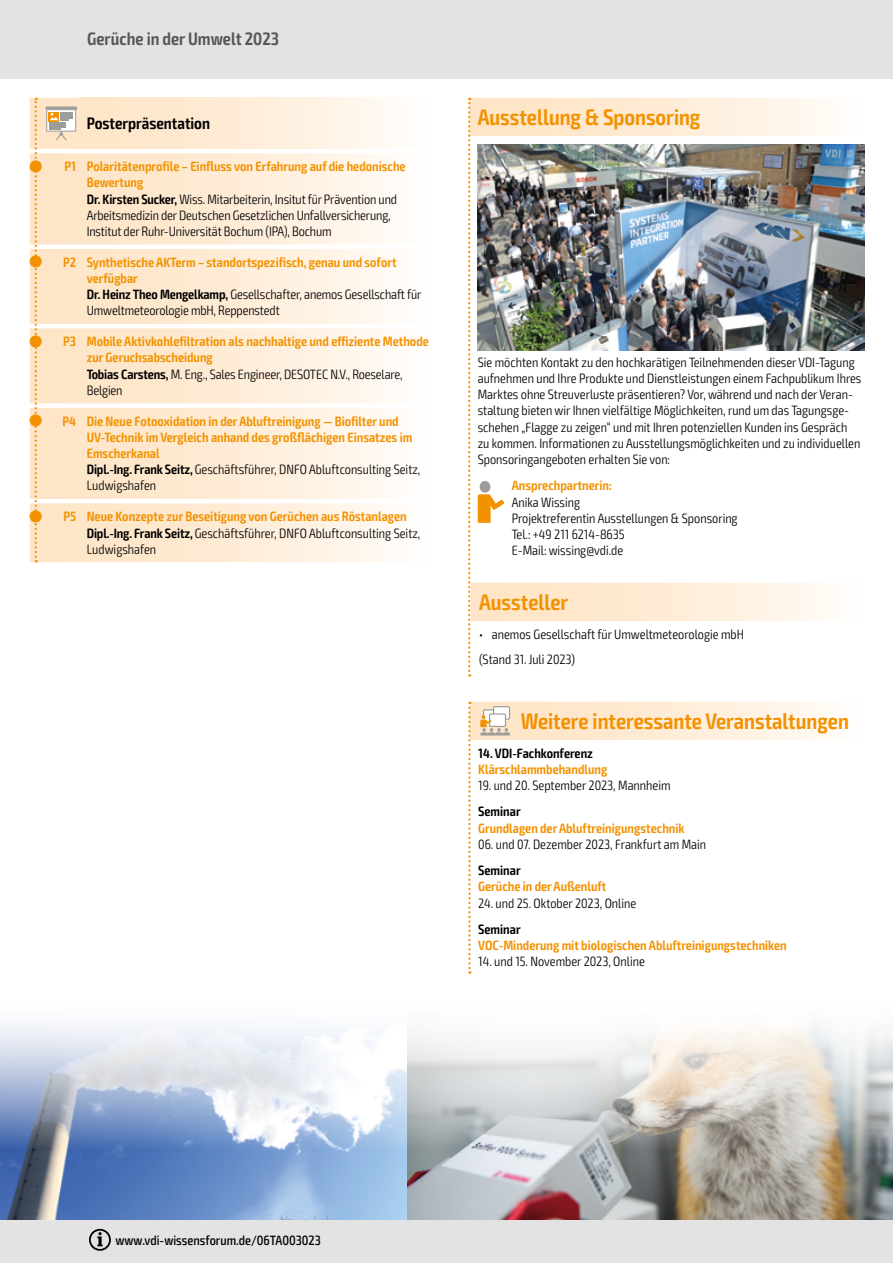
<style>
.page{position:relative;width:893px;height:1263px;background:#fff}
.page>*{position:absolute;margin:0;border:0;box-sizing:border-box;transform-origin:0 0}
.Themen_Headline{font:600 condensed 22.5px "Exo 2";color:#f39200}
.t1{font:600 condensed 18px "Exo 2";color:#575756}
.Headline_Abschnitt{font:600 condensed 16.5px "Exo 2";color:#000}
.Fließtext__9__10_8{font:300 condensed 13.5px/16.2px "Exo 2";color:#000}
.Headline{font:600 condensed 13.5px/16.2px "Exo 2";color:#f39200}
.t2{font:500 condensed 13.5px "Exo 2";color:#000}
.Fließtext__9__10_8-2{font:600 condensed 13.5px "Exo 2";color:#000}
.Uhrzeit{font:600 condensed 13.5px "Exo 2";color:#f39200}
.s1{font-weight:600}
.s2{color:#000}
</style>
<div class="page">
<img style="left:406px;top:1148px;width:487px;height:72px">
<img style="left:0;top:1148px;width:406px;height:72px">
<svg style="left:0;top:1024px;width:893px;height:124px"></svg>
<div style="left:0;top:1220px;width:893px;height:43px;background:#e3e3e3"></div>
<div style="left:0;top:0;width:893px;height:79px;background:#e3e3e3"></div>
<svg style="left:89px;top:1229px;width:22px;height:22px"></svg>
<div style="left:78px;top:98px;width:351px;height:51px;background:linear-gradient(to right,#fee2c2,#fffcf8)"></div>
<svg style="left:78px;top:153px;width:311px;height:409px;background:#feeeda"></svg>
<svg style="left:468px;top:702px;width:356px;height:272px"></svg>
<img style="left:468px;top:98px;width:396px;height:578px">
<svg style="left:30px;top:98px;width:48px;height:464px;background:#fbe3c6"></svg>
<p class="t1" style="left:87px;top:28px;width:193px">Gerüche in der Umwelt 2023</p>
<p class="Headline_Abschnitt" style="left:87px;top:113px;width:125px">Posterpräsentation</p>
<p class="Uhrzeit" style="left:65px;top:158px;width:13px">P1</p>
<p class="Headline" style="left:87px;top:159px;width:320px">Polaritätenprofile – Einfluss von Erfahrung auf die hedonische<br>Bewertung</p>
<p class="Fließtext__9__10_8" style="left:87px;top:191px;width:312px"><span class="s1">Dr. Kirsten Sucker,</span> Wiss. Mitarbeiterin, Insitut für Prävention und<br>Arbeitsmedizin der Deutschen Gesetzlichen Unfallversicherung,<br>Institut der Ruhr-Universität Bochum (IPA), Bochum</p>
<p class="Uhrzeit" style="left:63px;top:254px;width:14px">P2</p>
<p class="Headline" style="left:87px;top:254px;width:311px">Synthetische AKTerm – standortspezifisch, genau und sofort verfügbar</p>
<p class="Fließtext__9__10_8" style="left:87px;top:287px;width:336px"><span class="s1">Dr. Heinz Theo Mengelkamp,</span> Gesellschafter, anemos Gesellschaft für<br>Umweltmeteorologie mbH, Reppenstedt</p>
<p class="Uhrzeit" style="left:63px;top:333px;width:14px">P3</p>
<p class="Headline" style="left:87px;top:334px;width:344px">Mobile Aktivkohlefiltration als nachhaltige und effiziente Methode zur Geruchsabscheidung</p>
<p class="Fließtext__9__10_8" style="left:87px;top:366px;width:317px"><span class="s1">Tobias Carstens,</span> M. Eng., Sales Engineer, DESOTEC N.V., Roeselare,<br>Belgien</p>
<p class="Uhrzeit" style="left:62px;top:413px;width:15px">P4</p>
<p class="Headline" style="left:87px;top:413px;width:327px">Die Neue Fotooxidation in der Abluftreinigung — Biofilter und<br>UV-Technik im Vergleich anhand des großflächigen Einsatzes im<br>Emscherkanal</p>
<p class="Fließtext__9__10_8" style="left:87px;top:462px;width:335px"><span class="s1">Dipl.-Ing. Frank Seitz,</span> Geschäftsführer, DNFO Abluftconsulting Seitz,<br>Ludwigshafen</p>
<p class="Uhrzeit" style="left:63px;top:508px;width:14px">P5</p>
<p class="Headline" style="left:87px;top:509px;width:321px">Neue Konzepte zur Beseitigung von Gerüchen aus Röstanlagen</p>
<p class="Fließtext__9__10_8" style="left:87px;top:525px;width:335px"><span class="s1">Dipl.-Ing. Frank Seitz,</span> Geschäftsführer, DNFO Abluftconsulting Seitz,<br>Ludwigshafen</p>
<p class="Themen_Headline" style="left:478px;top:103px;width:224px">Ausstellung &amp; Sponsoring</p>
<p class="Fließtext__9__10_8" style="left:478px;top:354px;width:385px">Sie möchten Kontakt zu den hochkarätigen Teilnehmenden dieser VDI-Tagung aufnehmen und Ihre Produkte und Dienstleistungen einem Fachpublikum Ihres Marktes ohne Streuverluste präsentieren? Vor, während und nach der Veran&shy;staltung bieten wir Ihnen vielfältige Möglichkeiten, rund um das Tagungsge&shy;schehen „Flagge zu zeigen“ und mit Ihren potenziellen Kunden ins Gespräch zu kommen. Informationen zu Ausstellungsmöglichkeiten und zu individuellen Sponsoringangeboten erhalten Sie von:</p>
<p class="Headline" style="left:512px;top:478px;width:102px">Ansprechpartnerin:</p>
<p class="Fließtext__9__10_8" style="left:512px;top:494px;width:70px">Anika Wissing</p>
<p class="Fließtext__9__10_8" style="left:512px;top:510px;width:227px">Projektreferentin Ausstellungen &amp; Sponsoring<br>Tel.: +49 211 6214-8635</p>
<p class="Fließtext__9__10_8" style="left:512px;top:543px;width:113px">E-Mail: wissing@vdi.de</p>
<p class="Themen_Headline" style="left:479px;top:588px;width:91px">Aussteller</p>
<p class="Fließtext__9__10_8" style="left:479px;top:626px;width:266px">• anemos Gesellschaft für Umweltmeteorologie mbH</p>
<p class="Fließtext__9__10_8" style="left:479px;top:651px;width:97px">(Stand 31. Juli 2023)</p>
<p class="Themen_Headline" style="left:521px;top:707px;width:330px">Weitere interessante Veranstaltungen</p>
<p class="Headline" style="left:478px;top:745px;width:131px"><span class="s2">14. VDI-Fachkonferenz<br></span>Klärschlammbehandlung</p>
<p class="Fließtext__9__10_8" style="left:478px;top:778px;width:194px">19. und 20. September 2023, Mannheim</p>
<p class="Fließtext__9__10_8-2" style="left:478px;top:804px;width:44px">Seminar</p>
<p class="Headline" style="left:478px;top:820px;width:208px">Grundlagen der Abluftreinigungstechnik</p>
<p class="Fließtext__9__10_8" style="left:478px;top:836px;width:229px">06. und 07. Dezember 2023, Frankfurt am Main</p>
<p class="Fließtext__9__10_8-2" style="left:478px;top:862px;width:44px">Seminar</p>
<p class="Headline" style="left:478px;top:879px;width:130px">Gerüche in der Außenluft</p>
<p class="Fließtext__9__10_8" style="left:478px;top:895px;width:159px">24. und 25. Oktober 2023, Online</p>
<p class="Fließtext__9__10_8-2" style="left:478px;top:921px;width:44px">Seminar</p>
<p class="Headline" style="left:478px;top:937px;width:310px">VOC-Minderung mit biologischen Abluftreinigungstechniken</p>
<p class="Fließtext__9__10_8" style="left:478px;top:954px;width:168px">14. und 15. November 2023, Online</p>
<p class="t2" style="left:115px;top:1232px;width:207px">www.vdi-wissensforum.de/06TA003023</p>
</div>
